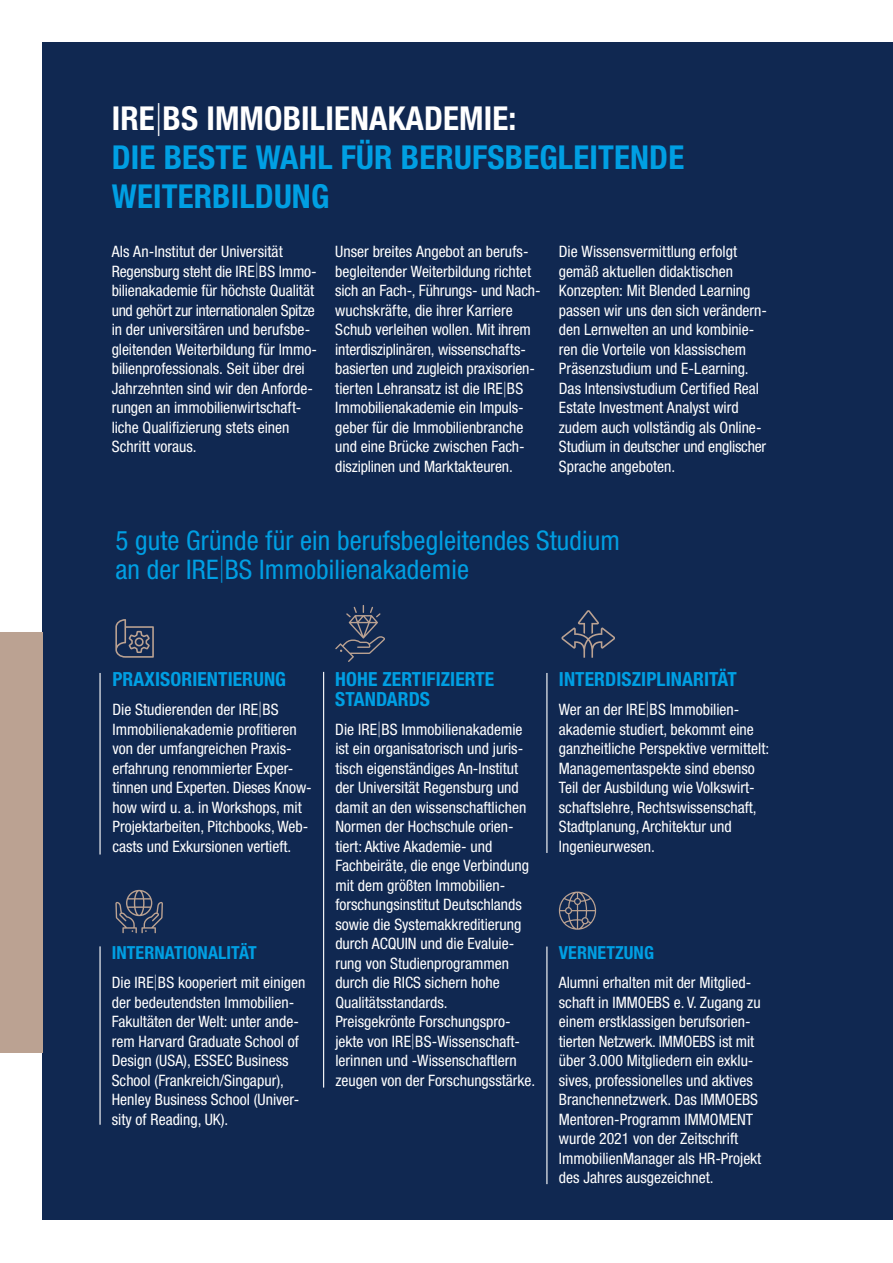
<style>
.page{position:relative;width:893px;height:1263px;background:#fff}
.page>*{position:absolute;margin:0;border:0;box-sizing:border-box;transform-origin:0 0}
.t1{font:700 condensed 33px/39px "Helvetica Neue LT Pro";letter-spacing:.005em;color:#009fe3}
.t2{font:condensed 27px/29.2px "Helvetica Neue LT Pro";letter-spacing:.005em;color:#009fe3}
.t3{font:700 condensed 19.5px/19.5px "Helvetica Neue LT Pro";letter-spacing:.005em;color:#009fe3}
.t4{font:700 condensed 18px "Helvetica Neue LT Pro";letter-spacing:.005em;color:#009fe3}
.t5{font:condensed 15.75px/19.5px "Helvetica Neue LT Pro";color:#fff}
.s1{color:#fff}
.s2{font-weight:100;font-stretch:normal;color:#fff}
.s3{font-weight:100;font-stretch:normal}
</style>
<div class="page">
<div style="left:43px;top:43px;width:850px;height:1177px;background:#102851"></div>
<div style="left:0;top:631px;width:43px;height:421px;background:#bba292"></div>
<svg style="left:559px;top:891px;width:37px;height:39px"></svg>
<svg style="left:115px;top:890px;width:48px;height:43px"></svg>
<svg style="left:335px;top:605px;width:50px;height:57px"></svg>
<hr style="left:323px;top:672px;width:1px;height:415px;background:#fff">
<svg style="left:561px;top:610px;width:54px;height:48px"></svg>
<hr style="left:546px;top:673px;width:1px;height:180px;background:#fff">
<svg style="left:115px;top:619px;width:39px;height:39px"></svg>
<hr style="left:99px;top:673px;width:2px;height:181px;background:#fff">
<hr style="left:99px;top:946px;width:2px;height:179px;background:#fff">
<hr style="left:546px;top:946px;width:1px;height:238px;background:#fff">
<h1 class="t1" style="left:112px;top:99px;width:574px"><span class="s1">IRE</span><span class="s2">|</span><span class="s1">BS IMMOBILIENAKADEMIE:<br></span>DIE BESTE WAHL FÜR BERUFSBEGLEITENDE<br>WEITERBILDUNG</h1>
<p class="t5" style="left:112px;top:242px;width:207px">Als An-Institut der Universität Regensburg steht die IRE<span class="s3">|</span>BS Immo&shy;bilienakademie für höchste Qualität und gehört zur internationalen Spitze in der universitären und berufsbe&shy;gleitenden Weiterbildung für Immo&shy;bilienprofessionals. Seit über drei Jahrzehnten sind wir den Anforde&shy;rungen an immobilienwirtschaft&shy;liche Qualifizierung stets einen Schritt voraus.</p>
<p class="t5" style="left:335px;top:242px;width:207px">Unser breites Angebot an berufs&shy;begleitender Weiterbildung richtet sich an Fach-, Führungs- und Nach&shy;wuchskräfte, die ihrer Karriere Schub verleihen wollen. Mit ihrem interdisziplinären, wissenschafts&shy;basierten und zugleich praxisorien&shy;tierten Lehransatz ist die IRE<span class="s3">|</span>BS Immobilienakademie ein Impuls&shy;geber für die Immobilienbranche und eine Brücke zwischen Fach&shy;disziplinen und Marktakteuren.</p>
<p class="t5" style="left:559px;top:242px;width:210px">Die Wissensvermittlung erfolgt gemäß aktuellen didaktischen<br>Konzepten: Mit Blended Learning passen wir uns den sich verändern&shy;den Lernwelten an und kombinie&shy;ren die Vorteile von klassischem<br>Präsenzstudium und E-Learning.<br>Das Intensivstudium Certified Real<br>Estate Investment Analyst wird zudem auch vollständig als Online-<br>Studium in deutscher und englischer<br>Sprache angeboten.</p>
<h2 class="t2" style="left:115px;top:525px;width:506px">5 gute Gründe für ein berufsbegleitendes Studium an der IRE<span class="s3">|</span>BS Immobilienakademie</h2>
<p class="t3" style="left:112px;top:669px;width:175px">PRAXISORIENTIERUNG</p>
<p class="t5" style="left:112px;top:700px;width:201px">Die Studierenden der IRE<span class="s3">|</span>BS<br>Immobilienakademie profitieren von der umfangreichen Praxis&shy;erfahrung renommierter Exper&shy;tinnen und Experten. Dieses Know&shy;how wird u. a. in Workshops, mit<br>Projektarbeiten, Pitchbooks, Web&shy;casts und Exkursionen vertieft.</p>
<p class="t4" style="left:112px;top:942px;width:146px">INTERNATIONALITÄT</p>
<p class="t5" style="left:112px;top:973px;width:195px">Die IRE<span class="s3">|</span>BS kooperiert mit einigen der bedeutendsten Immobilien-<br>Fakultäten der Welt: unter ande&shy;rem Harvard Graduate School of<br>Design (USA), ESSEC Business<br>School (Frankreich/Singapur),<br>Henley Business School (Univer&shy;sity of Reading, UK).</p>
<p class="t3" style="left:335px;top:669px;width:160px">HOHE ZERTIFIZIERTE<br>STANDARDS</p>
<p class="t5" style="left:335px;top:719px;width:201px">Die IRE<span class="s3">|</span>BS Immobilienakademie ist ein organisatorisch und juris&shy;tisch eigenständiges An-Institut der Universität Regensburg und damit an den wissenschaftlichen<br>Normen der Hochschule orien&shy;tiert: Aktive Akademie- und<br>Fachbeiräte, die enge Verbindung mit dem größten Immobilien&shy;forschungsinstitut Deutschlands sowie die Systemakkreditierung durch ACQUIN und die Evaluie&shy;rung von Studienprogrammen durch die RICS sichern hohe<br>Qualitätsstandards.<br>Preisgekrönte Forschungspro&shy;jekte von IRE<span class="s3">|</span>BS-Wissenschaft&shy;lerinnen und -Wissenschaftlern zeugen von der Forschungsstärke.</p>
<p class="t3" style="left:559px;top:669px;width:179px">INTERDISZIPLINARITÄT</p>
<p class="t5" style="left:559px;top:700px;width:212px">Wer an der IRE<span class="s3">|</span>BS Immobilien&shy;akademie studiert, bekommt eine ganzheitliche Perspektive vermittelt:<br>Managementaspekte sind ebenso<br>Teil der Ausbildung wie Volkswirt&shy;schaftslehre, Rechtswissenschaft,<br>Stadtplanung, Architektur und<br>Ingenieurwesen.</p>
<p class="t4" style="left:559px;top:942px;width:97px">VERNETZUNG</p>
<p class="t5" style="left:559px;top:973px;width:204px">Alumni erhalten mit der Mitglied&shy;schaft in IMMOEBS e. V. Zugang zu einem erstklassigen berufsorien&shy;tierten Netzwerk. IMMOEBS ist mit über 3.000 Mitgliedern ein exklu&shy;sives, professionelles und aktives<br>Branchennetzwerk. Das IMMOEBS<br>Mentoren-Programm IMMOMENT wurde 2021 von der Zeitschrift<br>ImmobilienManager als HR-Projekt des Jahres ausgezeichnet.</p>
</div>
